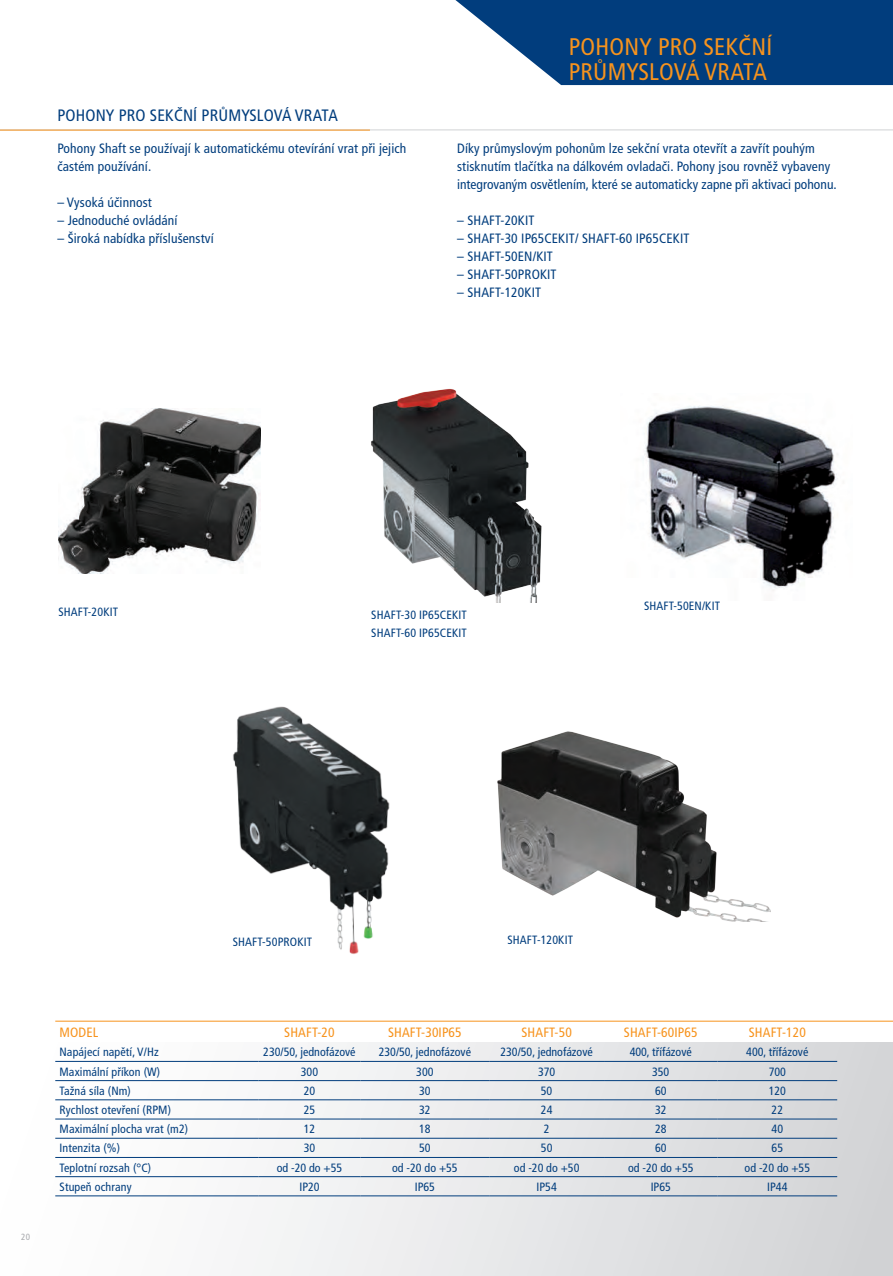
<style>
.page{position:relative;width:893px;height:1276px;background:#fff}
.page>*{position:absolute;margin:0;border:0;box-sizing:border-box;transform-origin:0 0}
.t1{font:condensed 24px/25.5px "Frutiger CE";letter-spacing:.01em;color:#f7931d}
.t2{font:condensed 16.5px "Frutiger CE";letter-spacing:.01em;color:#013d7d}
.t3{font:condensed 13.5px/18px "Frutiger CE";letter-spacing:.01em;color:#013d7d}
.t4{font:condensed 13.5px "Frutiger CE";letter-spacing:.01em;color:#f7931d}
.t5{font:condensed 12px/18px "Frutiger CE";letter-spacing:.01em;color:#013d7d}
.t6{font:condensed 9px "Frutiger CE";color:#a8a9ad}
</style>
<div class="page">
<svg style="left:455px;top:0;width:438px;height:85px;background:#20558d"></svg>
<hr style="left:0;top:130px;width:893px;height:1px;background:#d1d2d4">
<img style="left:58px;top:408px;width:202px;height:166px">
<img style="left:371px;top:388px;width:171px;height:214px">
<img style="left:643px;top:406px;width:195px;height:185px">
<img style="left:233px;top:706px;width:157px;height:248px">
<img style="left:498px;top:731px;width:273px;height:191px">
<hr style="left:0;top:130px;width:370px;height:1px;background:#f7931d">
<div style="left:0;top:1042px;width:893px;height:234px;background:linear-gradient(to right,#fff,#d2d4d6)"></div>
<hr style="left:55px;top:1020px;width:838px;height:1px;background:#f7931d">
<hr style="left:55px;top:1061px;width:203px;height:1px;background:#013d7d">
<hr style="left:258px;top:1061px;width:103px;height:1px;background:#013d7d">
<hr style="left:361px;top:1061px;width:128px;height:1px;background:#013d7d">
<hr style="left:489px;top:1061px;width:115px;height:1px;background:#013d7d">
<hr style="left:604px;top:1061px;width:113px;height:1px;background:#013d7d">
<hr style="left:717px;top:1061px;width:120px;height:1px;background:#013d7d">
<hr style="left:55px;top:1080px;width:203px;height:1px;background:#013d7d">
<hr style="left:258px;top:1080px;width:103px;height:1px;background:#013d7d">
<hr style="left:361px;top:1080px;width:128px;height:1px;background:#013d7d">
<hr style="left:489px;top:1080px;width:115px;height:1px;background:#013d7d">
<hr style="left:604px;top:1080px;width:113px;height:1px;background:#013d7d">
<hr style="left:717px;top:1080px;width:120px;height:1px;background:#013d7d">
<hr style="left:55px;top:1099px;width:203px;height:1px;background:#013d7d">
<hr style="left:258px;top:1099px;width:103px;height:1px;background:#013d7d">
<hr style="left:361px;top:1099px;width:128px;height:1px;background:#013d7d">
<hr style="left:489px;top:1099px;width:115px;height:1px;background:#013d7d">
<hr style="left:604px;top:1099px;width:113px;height:1px;background:#013d7d">
<hr style="left:717px;top:1099px;width:120px;height:1px;background:#013d7d">
<hr style="left:55px;top:1118px;width:203px;height:1px;background:#013d7d">
<hr style="left:258px;top:1118px;width:103px;height:1px;background:#013d7d">
<hr style="left:361px;top:1118px;width:128px;height:1px;background:#013d7d">
<hr style="left:489px;top:1118px;width:115px;height:1px;background:#013d7d">
<hr style="left:604px;top:1118px;width:113px;height:1px;background:#013d7d">
<hr style="left:717px;top:1118px;width:120px;height:1px;background:#013d7d">
<hr style="left:55px;top:1138px;width:203px;height:1px;background:#013d7d">
<hr style="left:258px;top:1138px;width:103px;height:1px;background:#013d7d">
<hr style="left:361px;top:1138px;width:128px;height:1px;background:#013d7d">
<hr style="left:489px;top:1138px;width:115px;height:1px;background:#013d7d">
<hr style="left:604px;top:1138px;width:113px;height:1px;background:#013d7d">
<hr style="left:717px;top:1138px;width:120px;height:1px;background:#013d7d">
<hr style="left:55px;top:1157px;width:203px;height:1px;background:#013d7d">
<hr style="left:258px;top:1157px;width:103px;height:1px;background:#013d7d">
<hr style="left:361px;top:1157px;width:128px;height:1px;background:#013d7d">
<hr style="left:489px;top:1157px;width:115px;height:1px;background:#013d7d">
<hr style="left:604px;top:1157px;width:113px;height:1px;background:#013d7d">
<hr style="left:717px;top:1157px;width:120px;height:1px;background:#013d7d">
<hr style="left:55px;top:1176px;width:203px;height:1px;background:#013d7d">
<hr style="left:258px;top:1176px;width:103px;height:1px;background:#013d7d">
<hr style="left:361px;top:1176px;width:128px;height:1px;background:#013d7d">
<hr style="left:489px;top:1176px;width:115px;height:1px;background:#013d7d">
<hr style="left:604px;top:1176px;width:113px;height:1px;background:#013d7d">
<hr style="left:717px;top:1176px;width:120px;height:1px;background:#013d7d">
<hr style="left:55px;top:1195px;width:203px;height:1px;background:#013d7d">
<hr style="left:258px;top:1195px;width:103px;height:1px;background:#013d7d">
<hr style="left:361px;top:1195px;width:128px;height:1px;background:#013d7d">
<hr style="left:489px;top:1195px;width:115px;height:1px;background:#013d7d">
<hr style="left:604px;top:1195px;width:113px;height:1px;background:#013d7d">
<hr style="left:717px;top:1195px;width:120px;height:1px;background:#013d7d">
<h2 class="t2" style="left:57px;top:106px;width:282px">POHONY PRO SEKČNÍ PRŮ MYSLOVÁ VRATA</h2>
<p class="t3" style="left:57px;top:139px;width:351px">Pohony Shaft se používají k automatickému otevírání vrat při jejich častém používání.</p>
<p class="t3" style="left:57px;top:193px;width:96px">– Vysoká účinnost</p>
<p class="t3" style="left:57px;top:211px;width:122px">– Jednoduché ovládání</p>
<p class="t3" style="left:57px;top:229px;width:158px">– Široká nabídka příslušenství</p>
<h1 class="t1" style="left:569px;top:34px;width:205px">POHONY PRO SEKČNÍ<br>PRŮ MYSLOVÁ VRATA</h1>
<p class="t3" style="left:457px;top:139px;width:381px">Díky průmyslovým pohonům lze sekční vrata otevřít a zavřít pouhým stisknutím tlačítka na dálkovém ovladači. Pohony jsou rovněž vybaveny integrovaným osvětlením, které se automaticky zapne při aktivaci pohonu.</p>
<p class="t3" style="left:457px;top:211px;width:79px">– SHAFT-20KIT</p>
<p class="t3" style="left:457px;top:229px;width:234px">– SHAFT-30 IP65CEKIT/ SHAFT-60 IP65CEKIT</p>
<p class="t3" style="left:457px;top:247px;width:97px">– SHAFT-50EN/KIT</p>
<p class="t3" style="left:457px;top:265px;width:101px">– SHAFT-50PROKIT</p>
<p class="t3" style="left:457px;top:283px;width:85px">– SHAFT-120KIT</p>
<p class="t5" style="left:58px;top:603px;width:61px">SHAFT-20KIT</p>
<p class="t5" style="left:371px;top:606px;width:97px">SHAFT-30 IP65CEKIT<br>SHAFT-60 IP65CEKIT</p>
<p class="t5" style="left:644px;top:597px;width:77px">SHAFT-50EN/KIT</p>
<p class="t5" style="left:233px;top:933px;width:81px">SHAFT-50PROKIT</p>
<p class="t5" style="left:507px;top:931px;width:67px">SHAFT-120KIT</p>
<p class="t6" style="left:21px;top:1232px;width:10px">20</p>
<p class="t4" style="left:60px;top:1024px;width:19px">Model</p>
<p class="t4" style="left:284px;top:1024px;width:52px">SHAFT-20</p>
<p class="t4" style="left:388px;top:1024px;width:75px">SHAFT-30IP65</p>
<p class="t4" style="left:521px;top:1024px;width:52px">SHAFT-50</p>
<p class="t4" style="left:624px;top:1024px;width:75px">SHAFT-60IP65</p>
<p class="t4" style="left:749px;top:1024px;width:59px">SHAFT-120</p>
<p class="t5" style="left:60px;top:1043px;width:101px">Napájecí napětí, V/Hz</p>
<p class="t5" style="left:263px;top:1043px;width:94px">230/50, jednofázové</p>
<p class="t5" style="left:379px;top:1043px;width:94px">230/50, jednofázové</p>
<p class="t5" style="left:500px;top:1043px;width:94px">230/50, jednofázové</p>
<p class="t5" style="left:630px;top:1043px;width:64px">400, třífázové</p>
<p class="t5" style="left:746px;top:1043px;width:64px">400, třífázové</p>
<p class="t5" style="left:60px;top:1062px;width:102px">Maximální příkon (W)</p>
<p class="t5" style="left:301px;top:1062px;width:19px">300</p>
<p class="t5" style="left:416px;top:1062px;width:19px">300</p>
<p class="t5" style="left:538px;top:1062px;width:19px">370</p>
<p class="t5" style="left:652px;top:1062px;width:19px">350</p>
<p class="t5" style="left:769px;top:1062px;width:19px">700</p>
<p class="t5" style="left:60px;top:1081px;width:73px">Tažná síla (Nm)</p>
<p class="t5" style="left:304px;top:1081px;width:13px">20</p>
<p class="t5" style="left:419px;top:1081px;width:13px">30</p>
<p class="t5" style="left:541px;top:1081px;width:13px">50</p>
<p class="t5" style="left:655px;top:1081px;width:13px">60</p>
<p class="t5" style="left:769px;top:1081px;width:19px">120</p>
<p class="t5" style="left:60px;top:1101px;width:113px">Rychlost otevření (RPM)</p>
<p class="t5" style="left:304px;top:1101px;width:13px">25</p>
<p class="t5" style="left:419px;top:1101px;width:13px">32</p>
<p class="t5" style="left:541px;top:1101px;width:13px">24</p>
<p class="t5" style="left:655px;top:1101px;width:13px">32</p>
<p class="t5" style="left:772px;top:1101px;width:13px">22</p>
<p class="t5" style="left:60px;top:1120px;width:130px">Maximální plocha vrat (m2)</p>
<p class="t5" style="left:304px;top:1120px;width:13px">12</p>
<p class="t5" style="left:419px;top:1120px;width:13px">18</p>
<p class="t5" style="left:544px;top:1120px;width:7px">2</p>
<p class="t5" style="left:655px;top:1120px;width:13px">28</p>
<p class="t5" style="left:772px;top:1120px;width:13px">40</p>
<p class="t5" style="left:60px;top:1139px;width:62px">Intenzita (%)</p>
<p class="t5" style="left:304px;top:1139px;width:13px">30</p>
<p class="t5" style="left:419px;top:1139px;width:13px">50</p>
<p class="t5" style="left:541px;top:1139px;width:13px">50</p>
<p class="t5" style="left:655px;top:1139px;width:13px">60</p>
<p class="t5" style="left:772px;top:1139px;width:13px">65</p>
<p class="t5" style="left:60px;top:1158px;width:93px">Teplotní rozsah (°C)</p>
<p class="t5" style="left:277px;top:1158px;width:67px">od -20 do +55</p>
<p class="t5" style="left:392px;top:1158px;width:67px">od -20 do +55</p>
<p class="t5" style="left:514px;top:1158px;width:67px">od -20 do +50</p>
<p class="t5" style="left:628px;top:1158px;width:67px">od -20 do +55</p>
<p class="t5" style="left:745px;top:1158px;width:67px">od -20 do +55</p>
<p class="t5" style="left:60px;top:1177px;width:73px">Stupeň ochrany</p>
<p class="t5" style="left:299px;top:1177px;width:22px">IP20</p>
<p class="t5" style="left:415px;top:1177px;width:22px">IP65</p>
<p class="t5" style="left:537px;top:1177px;width:22px">IP54</p>
<p class="t5" style="left:651px;top:1177px;width:22px">IP65</p>
<p class="t5" style="left:767px;top:1177px;width:22px">IP44</p>
</div>
